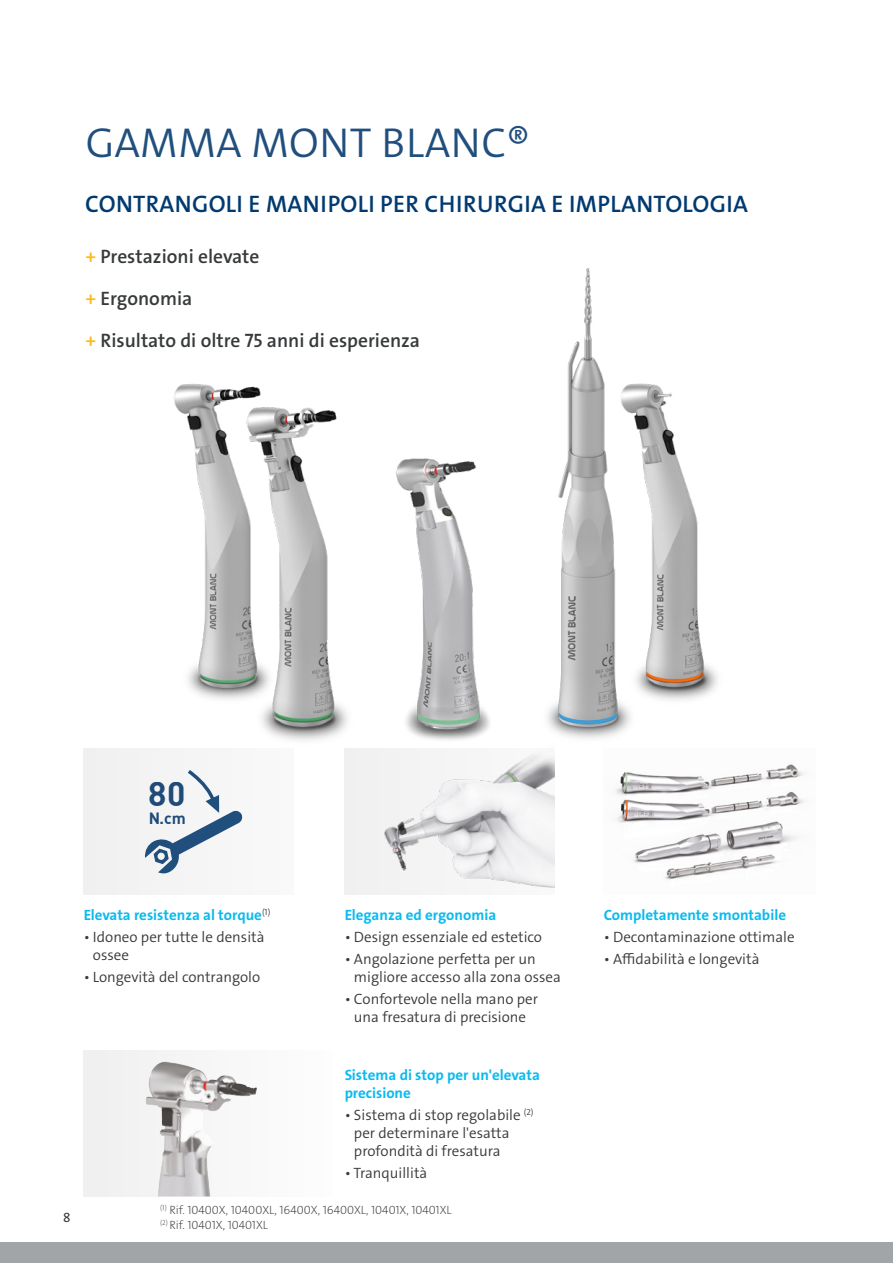
<style>
.page{position:relative;width:893px;height:1263px;background:#fff}
.page>*{position:absolute;margin:0;border:0;box-sizing:border-box;transform-origin:0 0}
.t1{font:42px "The Sans LP4 Se Lig";letter-spacing:.015em;color:#204f7e}
.t2{font:700 33.75px "DIN";color:#204f7e}
.t3{font:24px "The Sans LP6 Se Bld";letter-spacing:.015em;color:#003a70}
.t4{font:19.5px/42px "The Sans LP6 Se Bld";color:#373a3b}
.t5{font:700 16.05px "DIN";color:#204f7e}
.t6{font:15px/18px "The Sans LP4 Se Lig";color:#373a3b}
.t7{font:15px/18px "The Sans LP7 Bld";color:#0bbbef}
.t8{font:13.5px "The Sans LP5 Plain";color:#373a3b}
.t9{font:12px/15px "The Sans LP2 Ex Lig";color:#373a3b}
.s1{color:#fbbd1b}
</style>
<div class="page">
<div style="left:0;top:1242px;width:893px;height:21px;background:#a1a5a7"></div>
<div style="left:83px;top:748px;width:211px;height:147px;background:#f3f3f3"></div>
<svg style="left:83px;top:1050px;width:174px;height:146px"></svg>
<svg style="left:145px;top:780px;width:98px;height:94px"></svg>
<div style="left:344px;top:748px;width:211px;height:147px;background:#f1f1f1"></div>
<img style="left:384px;top:780px;width:170px;height:108px">
<img style="left:615px;top:768px;width:190px;height:112px">
<img style="left:146px;top:1062px;width:19px;height:128px">
<img style="left:173px;top:268px;width:623px;height:512px">
<h1 class="t1" style="left:86px;top:115px;width:446px">GAMMA MONT BLANC®</h1>
<h3 class="t3" style="left:85px;top:188px;width:664px">CONTRANGOLI E MANIPOLI PER CHIRURGIA E IMPLANTOLOGIA</h3>
<h3 class="t4" style="left:85px;top:235px;width:336px"><span class="s1">+</span> Prestazioni elevate<br><span class="s1">+</span> Ergonomia<br><span class="s1">+</span> Risultato di oltre 75 anni di esperienza</h3>
<h2 class="t2" style="left:149px;top:772px;width:38px">80</h2>
<p class="t5" style="left:148px;top:808px;width:39px">N.cm</p>
<p class="t7" style="left:83px;top:906px;width:188px">Elevata resistenza al torque<sup>(1)</sup></p>
<p class="t6" style="left:93px;top:928px;width:173px;text-indent:-10px">• Idoneo per tutte le densità ossee</p>
<p class="t6" style="left:83px;top:968px;width:178px">• Longevità del contrangolo</p>
<p class="t7" style="left:344px;top:906px;width:153px">Eleganza ed ergonomia</p>
<p class="t6" style="left:344px;top:928px;width:199px">• Design essenziale ed estetico</p>
<p class="t6" style="left:354px;top:950px;width:208px;text-indent:-10px">• Angolazione perfetta per un migliore accesso alla zona ossea</p>
<p class="t6" style="left:344px;top:990px;width:195px;text-align:center">• Confortevole nella mano per una fresatura di precisione</p>
<p class="t8" style="left:63px;top:1208px;width:9px">8</p>
<p class="t7" style="left:344px;top:1065px;width:197px">Sistema di stop per un'elevata precisione</p>
<p class="t6" style="left:354px;top:1106px;width:181px;text-indent:-10px">• Sistema di stop regolabile <sup>(2) </sup>per determinare l'esatta profondità di fresatura</p>
<p class="t6" style="left:344px;top:1164px;width:84px">• Tranquillità</p>
<p class="t9" style="left:160px;top:1203px;width:293px"><sup>(1)</sup> Rif. 10400X, 10400XL, 16400X, 16400XL, 10401X, 10401XL <sup>(2)</sup> Rif. 10401X, 10401XL</p>
<p class="t7" style="left:604px;top:906px;width:184px">Completamente smontabile</p>
<p class="t6" style="left:604px;top:928px;width:193px">• Decontaminazione ottimale</p>
<p class="t6" style="left:604px;top:950px;width:157px">• Affidabilità e longevità</p>
</div>
